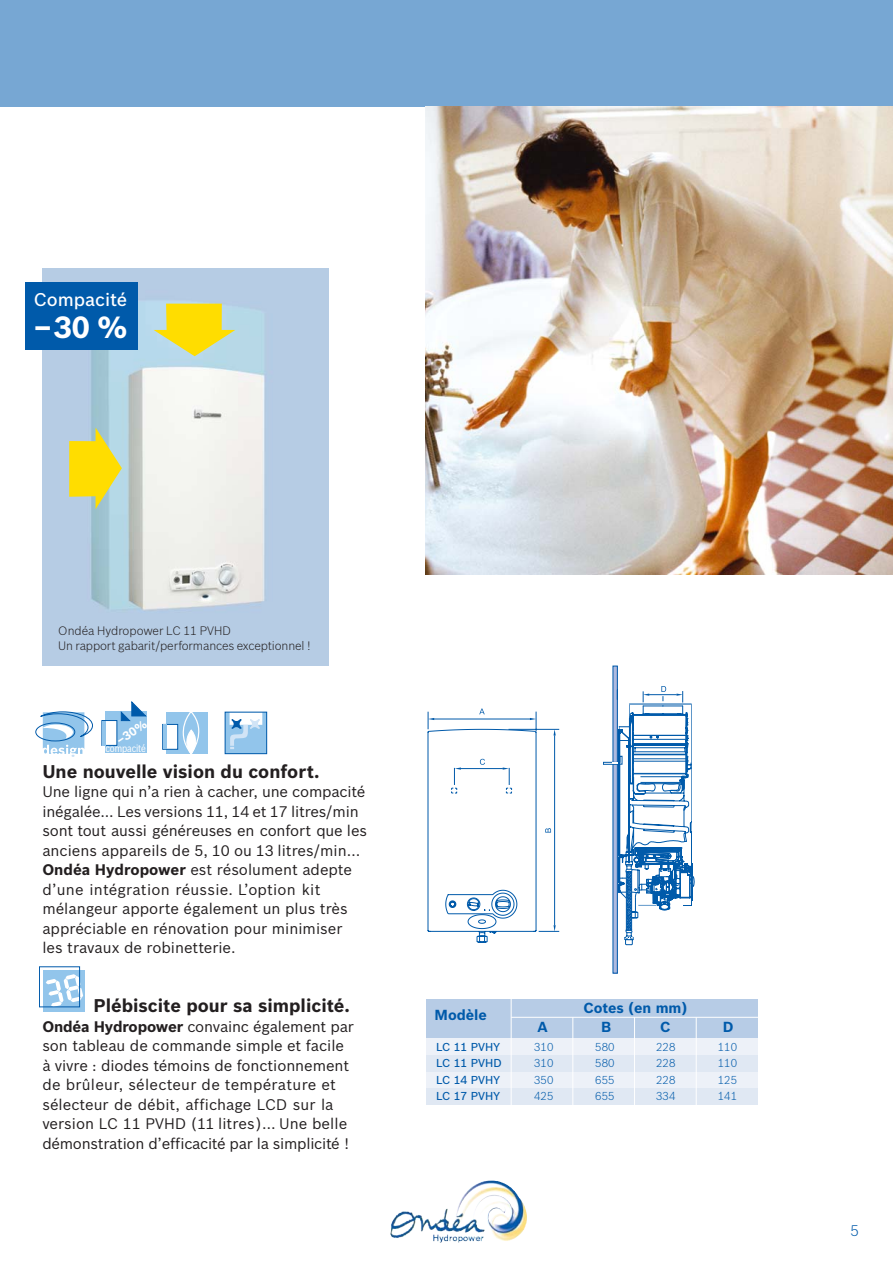
<style>
.page{position:relative;width:893px;height:1263px;background:#fff}
.page>*{position:absolute;margin:0;border:0;box-sizing:border-box;transform-origin:0 0}
.t1{font:700 30px "Bosch Sans";color:#fff}
.t2{font:700 18px "Bosch Sans";color:#231f20}
.t3{font:500 18px "Bosch Sans";color:#fff}
.t4{font:15px/19.5px "Bosch Sans";letter-spacing:-.005em;color:#231f20}
.t5{font:300 15px "Bosch Sans";color:#005aaa}
.t6{font:700 14.25px "Bosch Sans";color:#005aaa}
.t7{font:300 12px/15px "Bosch Sans";letter-spacing:-.01em;color:#231f20}
.t8{font:700 11.85px "Bosch Sans";color:#fff}
.t9{font:300 11.25px "Bosch Sans";color:#005aaa}
.t10{font:500 11.25px "Bosch Sans";color:#005aaa}
.t11{font:10.35px "Bosch Sans Cond";letter-spacing:-.01em;color:#fff}
.s1{font-weight:700}
</style>
<div class="page">
<div style="left:0;top:0;width:892px;height:106px;background:#77a7d3"></div>
<img style="left:425px;top:106px;width:467px;height:468px">
<img style="left:42px;top:268px;width:286px;height:397px">
<svg style="left:69px;top:428px;width:53px;height:81px"></svg>
<svg style="left:154px;top:304px;width:81px;height:52px"></svg>
<div style="left:25px;top:282px;width:113px;height:68px;background:#005aaa"></div>
<svg style="left:36px;top:712px;width:57px;height:45px"></svg>
<div style="left:105px;top:711px;width:41px;height:42px;background:#92c5eb"></div>
<div style="left:102px;top:721px;width:15px;height:24px;background:#fff"></div>
<div style="left:102px;top:720px;width:15px;height:26px;border:1px solid #005aaa"></div>
<hr style="left:102px;top:721px;width:3px;height:24px;background:#92c5eb">
<svg style="left:121px;top:702px;width:25px;height:19px"></svg>
<div style="left:225px;top:712px;width:42px;height:42px;background:#92c5eb"></div>
<div style="left:229px;top:712px;width:33px;height:13px;background:#fff"></div>
<svg style="left:229px;top:719px;width:31px;height:30px"></svg>
<div style="left:225px;top:712px;width:42px;height:42px;border:1px solid #005aaa"></div>
<div style="left:43px;top:971px;width:41px;height:41px;background:#92c5eb"></div>
<svg style="left:46px;top:974px;width:37px;height:33px"></svg>
<div style="left:39px;top:966px;width:41px;height:41px;border:1px solid #005aaa"></div>
<div style="left:166px;top:712px;width:41px;height:42px;background:#92c5eb"></div>
<svg style="left:178px;top:712px;width:22px;height:42px"></svg>
<div style="left:163px;top:724px;width:15px;height:25px;background:#fff"></div>
<div style="left:162px;top:724px;width:16px;height:26px;border:1px solid #005aaa"></div>
<hr style="left:163px;top:725px;width:3px;height:24px;background:#92c5eb">
<img style="left:487px;top:1197px;width:40px;height:44px">
<svg style="left:427px;top:709px;width:132px;height:233px"></svg>
<svg style="left:613px;top:666px;width:4px;height:307px"></svg>
<svg style="left:603px;top:686px;width:91px;height:259px"></svg>
<div style="left:426px;top:999px;width:331px;height:99px;background:#edf1f8"></div>
<div style="left:426px;top:999px;width:331px;height:38px;background:#b7cce6"></div>
<div style="left:426px;top:1055px;width:331px;height:17px;background:#e0e8f3"></div>
<div style="left:426px;top:1088px;width:331px;height:17px;background:#e0e8f3"></div>
<hr style="left:511px;top:997px;width:1px;height:109px;background:#fff">
<hr style="left:572px;top:1017px;width:1px;height:89px;background:#fff">
<hr style="left:634px;top:1017px;width:1px;height:88px;background:#fff">
<hr style="left:695px;top:1017px;width:1px;height:88px;background:#fff">
<hr style="left:511px;top:1017px;width:248px;height:1px;background:#fff">
<p class="t3" style="left:34px;top:292px;width:95px">Compacité</p>
<h1 class="t1" style="left:34px;top:315px;width:95px">–30 %</h1>
<p class="t7" style="left:58px;top:624px;width:254px">Ondéa Hydropower LC 11 PVHD<br>Un rapport gabarit/performances exceptionnel !</p>
<p class="t8" style="left:115px;top:737px;width:35px;rotate:-34deg">–30%</p>
<p class="t11" style="left:105px;top:742px;width:42px">compacité</p>
<p class="t2" style="left:42px;top:764px;width:278px">Une nouvelle vision du confort.</p>
<p class="t4" style="left:42px;top:783px;width:326px">Une ligne qui n’a rien à cacher, une compacité inégalée... Les versions 11, 14 et 17 litres/min sont tout aussi généreuses en confort que les anciens appareils de 5, 10 ou 13 litres/min… <span class="s1">Ondéa Hydropower</span> est résolument adepte d’une intégration réussie. L’option kit mélangeur apporte également un plus très appréciable en rénovation pour minimiser<br>les travaux de robinetterie.</p>
<p class="t2" style="left:93px;top:999px;width:258px">Plébiscite pour sa simplicité.</p>
<p class="t4" style="left:42px;top:1018px;width:313px"><span class="s1">Ondéa Hydropower</span> convainc également par son tableau de commande simple et facile à vivre : diodes témoins de fonctionnement de brûleur, sélecteur de température et sélecteur de débit, affichage LCD sur la version LC 11 PVHD (11 litres)… Une belle démonstration d’efficacité par la simplicité !</p>
<p class="t6" style="left:434px;top:1010px;width:54px">Modèle</p>
<p class="t6" style="left:583px;top:1002px;width:106px">Cotes (en mm)</p>
<p class="t6" style="left:537px;top:1022px;width:12px">A</p>
<p class="t6" style="left:601px;top:1022px;width:12px">B</p>
<p class="t6" style="left:660px;top:1022px;width:12px">C</p>
<p class="t6" style="left:722px;top:1022px;width:12px">D</p>
<p class="t10" style="left:436px;top:1042px;width:65px">LC 11 PVHY</p>
<p class="t9" style="left:534px;top:1042px;width:21px">310</p>
<p class="t9" style="left:595px;top:1042px;width:21px">580</p>
<p class="t9" style="left:656px;top:1042px;width:21px">228</p>
<p class="t9" style="left:718px;top:1042px;width:21px">110</p>
<p class="t10" style="left:436px;top:1059px;width:67px">LC 11 PVHD</p>
<p class="t9" style="left:534px;top:1059px;width:21px">310</p>
<p class="t9" style="left:595px;top:1059px;width:21px">580</p>
<p class="t9" style="left:656px;top:1059px;width:21px">228</p>
<p class="t9" style="left:718px;top:1059px;width:21px">110</p>
<p class="t10" style="left:436px;top:1075px;width:65px">LC 14 PVHY</p>
<p class="t9" style="left:534px;top:1075px;width:21px">350</p>
<p class="t9" style="left:595px;top:1075px;width:21px">655</p>
<p class="t9" style="left:656px;top:1075px;width:21px">228</p>
<p class="t9" style="left:718px;top:1075px;width:21px">125</p>
<p class="t10" style="left:436px;top:1092px;width:65px">LC 17 PVHY</p>
<p class="t9" style="left:534px;top:1092px;width:21px">425</p>
<p class="t9" style="left:595px;top:1092px;width:21px">655</p>
<p class="t9" style="left:656px;top:1092px;width:21px">334</p>
<p class="t9" style="left:718px;top:1092px;width:21px">141</p>
<p class="t5" style="left:850px;top:1224px;width:10px">5</p>
</div>
